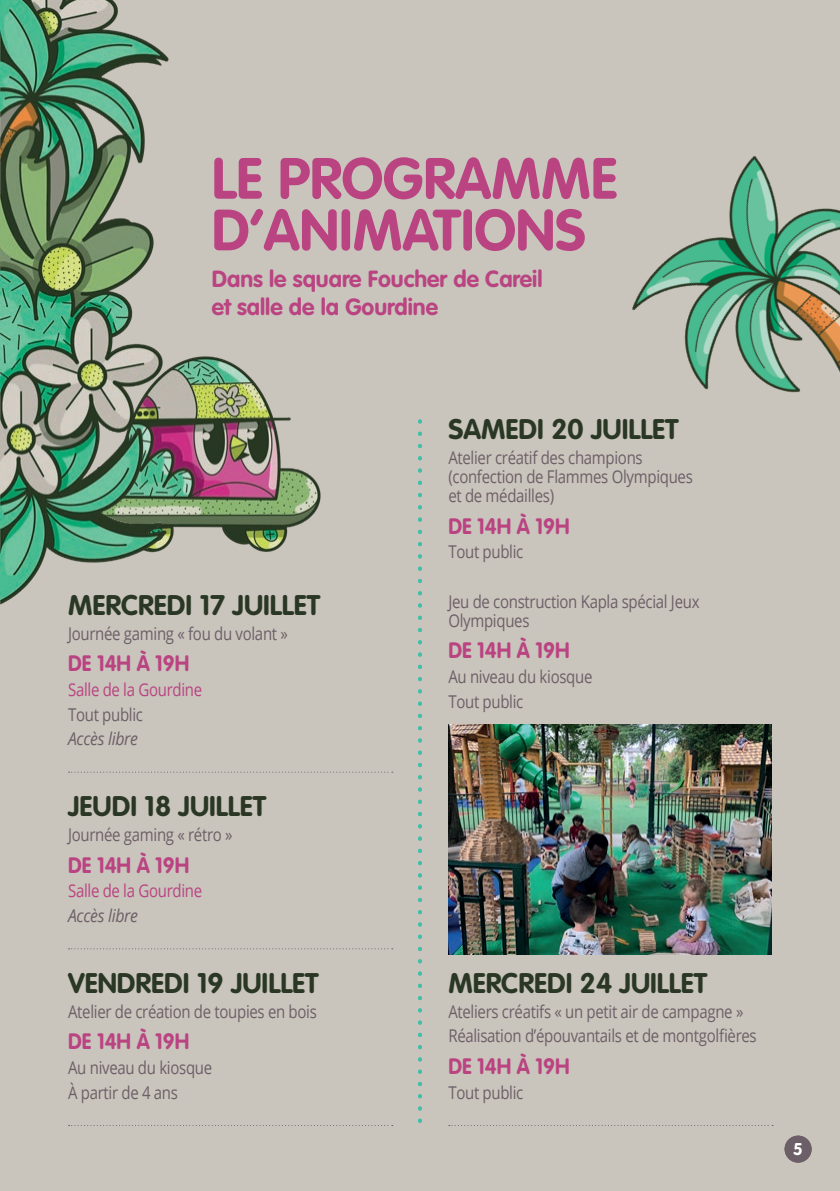
<style>
.page{position:relative;width:840px;height:1191px;background:#fff}
.page>*{position:absolute;margin:0;border:0;box-sizing:border-box;transform-origin:0 0}
.t1{font:700 57.2px/51.6px "VAG Rounded Std";color:#ba4381}
.t2{font:700 28px "VAG Rounded Std";color:#293724}
.t3{font:700 23px/27.6px "VAG Rounded Std";color:#ba4381}
.t4{font:700 22px "VAG Rounded Std";color:#ba4381;scale:.94 1}
.t5{font:17.6px/24.6px "Open Sans";letter-spacing:-.02em;color:#6c5f67;scale:.85 1}
.t6{font:17.6px "Open Sans";letter-spacing:-.02em;color:#ba4381;scale:.85 1}
.t7{font:italic 17.6px "Open Sans";letter-spacing:-.02em;color:#6c5f67;scale:.9 1}
.t8{font:700 16.8px "VAG Rounded Std";color:#fff}
</style>
<div class="page">
<div style="left:0;top:0;width:839px;height:1191px;background:#c9c4bc"></div>
<img style="left:211px;top:356px;width:110px;height:196px">
<img style="left:0;top:0;width:211px;height:605px">
<img style="left:632px;top:156px;width:207px;height:237px">
<svg style="left:69px;top:771px;width:323px;height:1px"></svg>
<svg style="left:69px;top:948px;width:323px;height:1px"></svg>
<svg style="left:69px;top:1125px;width:323px;height:1px"></svg>
<svg style="left:448px;top:1125px;width:324px;height:1px"></svg>
<svg style="left:418px;top:419px;width:4px;height:704px"></svg>
<div style="left:784px;top:1135px;width:27px;height:27px;background:#6c5f67;border-radius:50%"></div>
<img style="left:448px;top:724px;width:323px;height:230px">
<h1 class="t1" style="left:211px;top:155px;width:407px">LE PROGRAMME<br>D’ANIMATIONS</h1>
<h3 class="t3" style="left:211px;top:266px;width:332px">Dans le square Foucher de Careil et salle de la Gourdine</h3>
<h2 class="t2" style="left:68px;top:588px;width:253px">MERCREDI 17 JUILLET</h2>
<p class="t5" style="left:68px;top:620px;width:260px">Journée gaming « fou du volant »</p>
<p class="t4" style="left:68px;top:650px;width:130px">DE 14H À 19H</p>
<p class="t6" style="left:68px;top:677px;width:159px">Salle de la Gourdine</p>
<p class="t5" style="left:68px;top:701px;width:90px">Tout public</p>
<p class="t7" style="left:68px;top:727px;width:79px">Accès libre</p>
<h2 class="t2" style="left:68px;top:790px;width:199px">JEUDI 18 JUILLET</h2>
<p class="t5" style="left:68px;top:822px;width:195px">Journée gaming « rétro »</p>
<p class="t4" style="left:68px;top:852px;width:130px">DE 14H À 19H</p>
<p class="t6" style="left:68px;top:879px;width:159px">Salle de la Gourdine</p>
<p class="t7" style="left:68px;top:903px;width:79px">Accès libre</p>
<h2 class="t2" style="left:68px;top:966px;width:252px">VENDREDI 19 JUILLET</h2>
<p class="t5" style="left:68px;top:998px;width:294px">Atelier de création de toupies en bois</p>
<p class="t4" style="left:68px;top:1028px;width:130px">DE 14H À 19H</p>
<p class="t5" style="left:68px;top:1054px;width:171px">Au niveau du kiosque<br>À partir de 4 ans</p>
<h2 class="t2" style="left:448px;top:413px;width:232px">SAMEDI 20 JUILLET</h2>
<p class="t5" style="left:448px;top:448px;width:289px;line-height:19px">Atelier créatif des champions (confection de Flammes Olympiques et de médailles)</p>
<p class="t4" style="left:448px;top:513px;width:130px">DE 14H À 19H</p>
<p class="t5" style="left:448px;top:539px;width:90px">Tout public</p>
<p class="t5" style="left:448px;top:591px;width:297px;line-height:19px">Jeu de construction Kapla spécial Jeux<br>Olympiques</p>
<p class="t4" style="left:448px;top:638px;width:130px">DE 14H À 19H</p>
<p class="t5" style="left:448px;top:664px;width:171px">Au niveau du kiosque<br>Tout public</p>
<h2 class="t2" style="left:448px;top:966px;width:260px">MERCREDI 24 JUILLET</h2>
<p class="t5" style="left:448px;top:998px;width:364px">Ateliers créatifs « un petit air de campagne »<br>Réalisation d’épouvantails et de montgolfières</p>
<p class="t4" style="left:448px;top:1053px;width:130px">DE 14H À 19H</p>
<p class="t5" style="left:448px;top:1079px;width:90px">Tout public</p>
<p class="t8" style="left:792px;top:1139px;width:11px">5</p>
</div>
